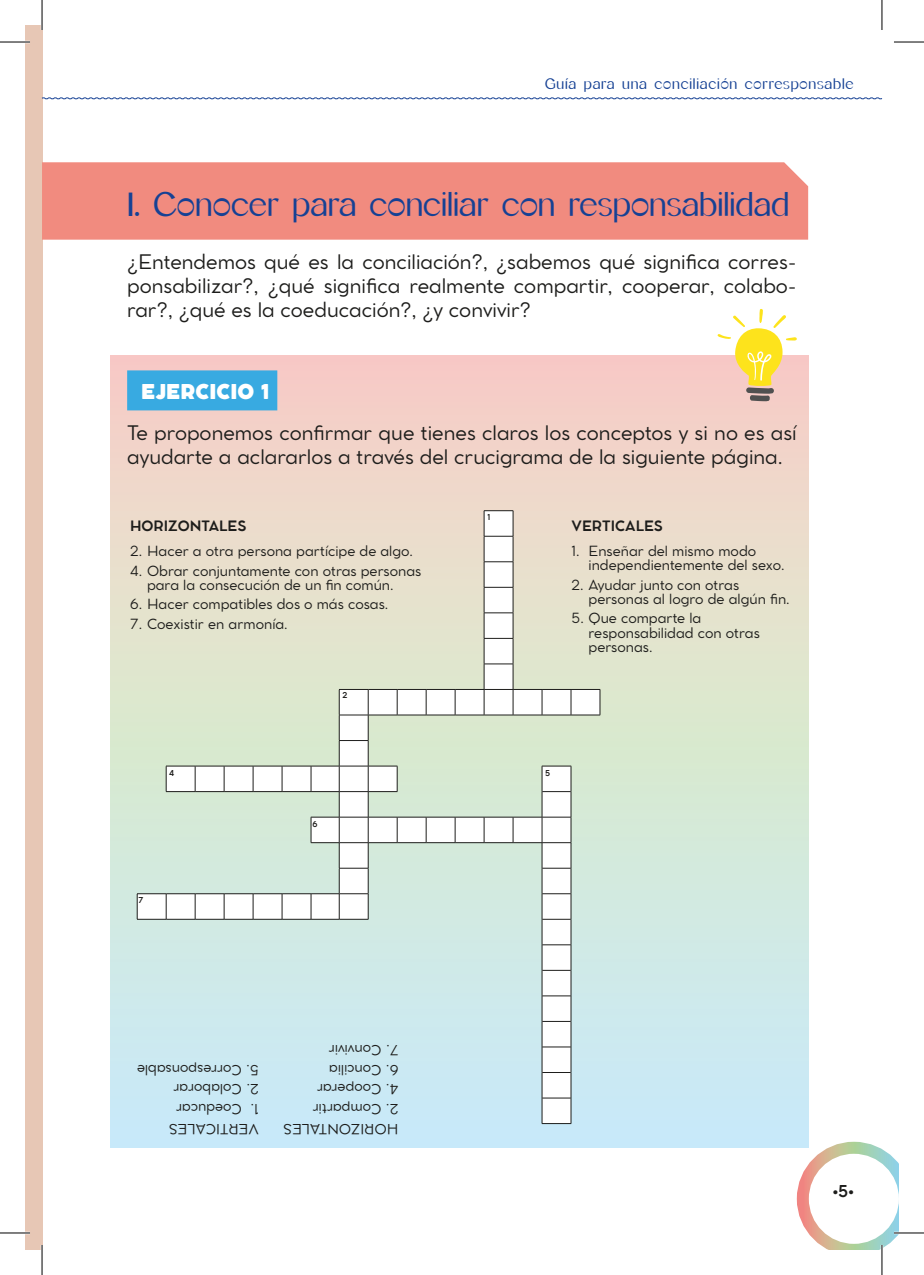
<style>
.page{position:relative;width:924px;height:1275px;background:#fff}
.page>*{position:absolute;margin:0;border:0;box-sizing:border-box;transform-origin:0 0}
._1_título{font:36px "Ambrotype";color:#164194}
._0_Cuerpo_de_texto{font:20px/24px "Cocomat Pro";color:#1d1d1b;text-align:justify}
._2_Ejercicio{font:800 20px "Cocomat Pro";color:#fff}
.t1{font:16px "Ambrotype";letter-spacing:.05em;color:#164194}
.t2{font:700 16px "Cocomat Pro";color:#1d1d1b}
.t3{font:14px/14px "Cocomat Pro";color:#1d1d1b}
.t4{font:700 14px "Cocomat Pro";color:#1d1d1b}
.t5{font:700 8px "Cocomat Pro";color:#1d1d1b}
</style>
<div class="page">
<div style="left:25px;top:25px;width:17px;height:1225px;background:#e7c7b5"></div>
<div style="left:110px;top:355px;width:697px;height:793px;background:linear-gradient(to bottom,#f6d5be,#c3f1f3)"></div>
<div style="left:42px;top:162px;width:765px;height:78px;background:#f18b7f"></div>
<svg style="left:796px;top:1141px;width:102px;height:109px"></svg>
<svg style="left:42px;top:97px;width:840px;height:3px"></svg>
<div style="left:127px;top:370px;width:150px;height:40px;background:#38aae1"></div>
<svg style="left:571px;top:690px;width:28px;height:433px;background:#d0e7e0"></svg>
<hr style="left:483px;top:510px;width:30px;height:1px;background:#1d1d1b">
<hr style="left:570px;top:689px;width:30px;height:1px;background:#1d1d1b">
<svg style="left:599px;top:690px;width:1px;height:24px"></svg>
<hr style="left:570px;top:714px;width:30px;height:1px;background:#1d1d1b">
<hr style="left:541px;top:1123px;width:30px;height:1px;background:#1d1d1b">
<svg style="left:137px;top:511px;width:434px;height:612px;background:#dae7dd"></svg>
<svg style="left:716px;top:309px;width:80px;height:92px"></svg>
<hr style="left:0;top:41px;width:30px;height:2px;background:#fff">
<hr style="left:0;top:1231px;width:30px;height:3px;background:#fff">
<hr style="left:893px;top:1231px;width:30px;height:3px;background:#fff">
<hr style="left:41px;top:0;width:2px;height:30px;background:#fff">
<hr style="left:41px;top:1245px;width:2px;height:30px;background:#fff">
<hr style="left:880px;top:1245px;width:2px;height:30px;background:#fff">
<hr style="left:0;top:42px;width:30px;height:1px;background:#000">
<hr style="left:893px;top:42px;width:30px;height:1px;background:#000">
<hr style="left:0;top:1232px;width:30px;height:1px;background:#000">
<hr style="left:893px;top:1232px;width:30px;height:1px;background:#000">
<hr style="left:42px;top:0;width:1px;height:30px;background:#000">
<hr style="left:42px;top:1245px;width:1px;height:30px;background:#000">
<hr style="left:881px;top:0;width:1px;height:30px;background:#000">
<hr style="left:881px;top:1245px;width:1px;height:30px;background:#000">
<p class="t1" style="left:545px;top:76px;width:310px">Guía para una conciliación corresponsable</p>
<p class="_1_título" style="left:127px;top:186px;width:663px">1. Conocer para conciliar con responsabilidad</p>
<p class="_0_Cuerpo_de_texto" style="left:127px;top:249px;width:670px">¿Entendemos qué es la conciliación?, ¿sabemos qué significa corres&shy;ponsabilizar?, ¿qué significa realmente compartir, cooperar, colabo&shy;rar?, ¿qué es la coeducación?, ¿y convivir?</p>
<p class="_2_Ejercicio" style="left:141px;top:375px;width:130px">EJERCICIO 1</p>
<p class="_0_Cuerpo_de_texto" style="left:127px;top:420px;width:670px">Te proponemos confirmar que tienes claros los conceptos y si no es así ayudarte a aclararlos a través del crucigrama de la siguiente página.</p>
<p class="t4" style="left:130px;top:514px;width:118px">HORIZONTALES</p>
<p class="t3" style="left:130px;top:543px;width:284px">2. Hacer a otra persona partícipe de algo.</p>
<p class="t3" style="left:147px;top:563px;width:276px;text-indent:-17px">4. Obrar conjuntamente con otras personas para la consecución de un fin común.</p>
<p class="t3" style="left:130px;top:597px;width:260px">6. Hacer compatibles dos o más cosas.</p>
<p class="t3" style="left:130px;top:616px;width:159px">7. Coexistir en armonía.</p>
<p class="t5" style="left:342px;top:688px;width:7px">2</p>
<p class="t5" style="left:487px;top:510px;width:4px">1</p>
<p class="t4" style="left:571px;top:514px;width:93px">VERTICALES</p>
<p class="t3" style="left:588px;top:543px;width:197px;text-indent:-17px">1. Enseñar del mismo modo independientemente del sexo.</p>
<p class="t3" style="left:588px;top:577px;width:202px;text-indent:-17px">2. Ayudar junto con otras personas al logro de algún fin.</p>
<p class="t3" style="left:588px;top:611px;width:173px;text-indent:-17px">5. Que comparte la responsabilidad con otras personas.</p>
<p class="t5" style="left:169px;top:766px;width:7px">4</p>
<p class="t5" style="left:544px;top:766px;width:7px">5</p>
<p class="t5" style="left:312px;top:818px;width:7px">6</p>
<p class="t5" style="left:139px;top:893px;width:7px">7</p>
<p class="t3" style="left:398px;top:1057px;width:71px;rotate:-180deg">7. Convivir</p>
<p class="t3" style="left:259px;top:1077px;width:123px;rotate:-180deg">5. Corresponsable</p>
<p class="t3" style="left:398px;top:1077px;width:71px;rotate:-180deg">6. Concilia</p>
<p class="t3" style="left:259px;top:1096px;width:87px;rotate:-180deg">2. Colaborar</p>
<p class="t3" style="left:398px;top:1096px;width:83px;rotate:-180deg">4. Cooperar</p>
<p class="t3" style="left:242px;top:1116px;width:67px;rotate:-180deg">Coeducar</p>
<p class="t3" style="left:259px;top:1116px;width:10px;rotate:-180deg">1.</p>
<p class="t3" style="left:398px;top:1116px;width:87px;rotate:-180deg">2. Compartir</p>
<p class="t3" style="left:259px;top:1136px;width:91px;rotate:-180deg">VERTICALES</p>
<p class="t3" style="left:398px;top:1136px;width:116px;rotate:-180deg">HORIZONTALES</p>
<p class="t2" style="left:832px;top:1178px;width:22px">•5•</p>
</div>
